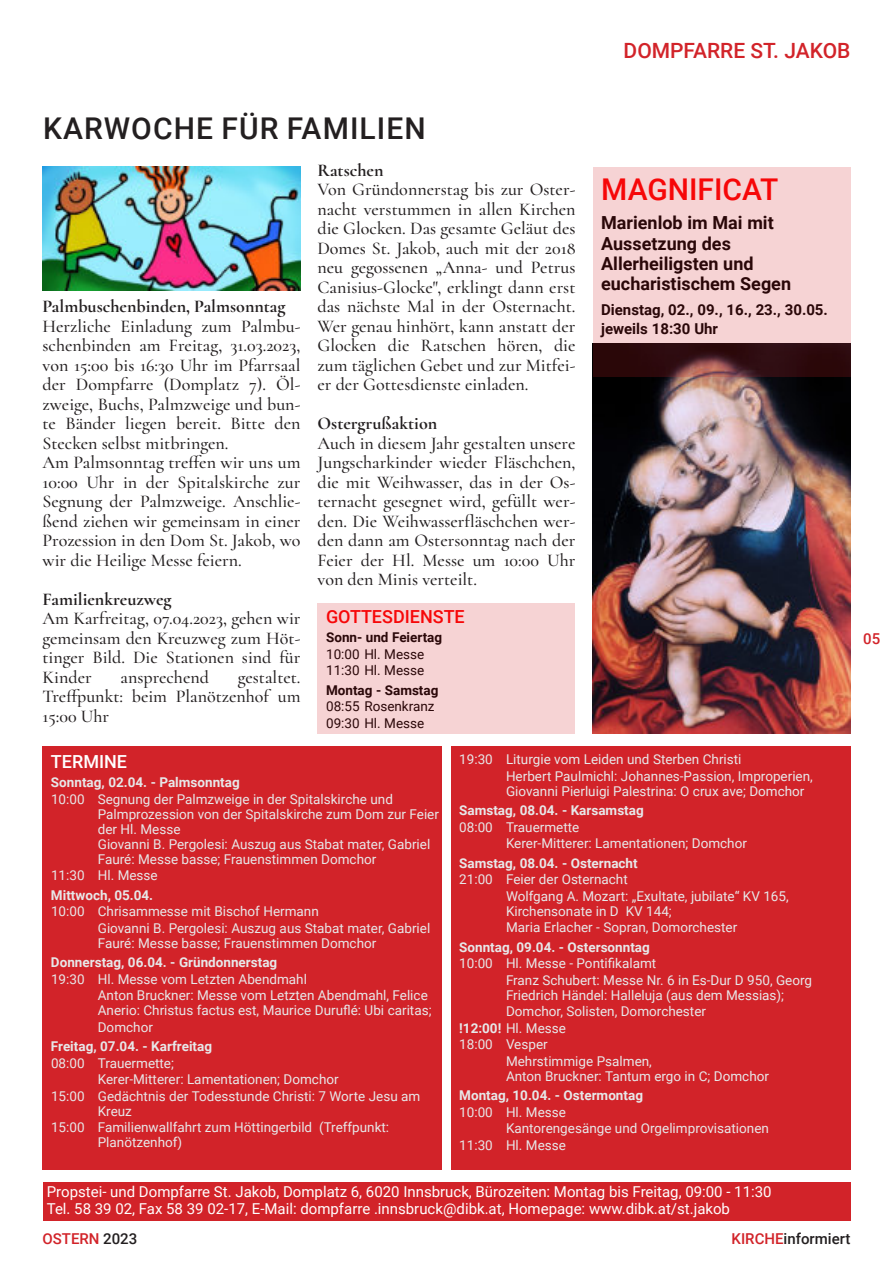
<style>
.page{position:relative;width:893px;height:1263px;background:#fff}
.page>*{position:absolute;margin:0;border:0;box-sizing:border-box;transform-origin:0 0}
.t1{font:500 30px "Roboto";letter-spacing:.035em;color:#231f20}
.t2{font:500 30px "Roboto";color:#f00}
.t3{font:500 21px "Roboto";color:#d22329}
.t4{font:500 18px/19.5px "Cormorant";color:#231f20;text-align:justify}
.t5{font:700 18px "Cormorant";color:#231f20}
.t6{font:700 18px/20.2px "Roboto";color:#000}
.t7{font:500 18px "Roboto";color:#f00}
.t8{font:500 18px "Roboto";color:#fff}
.t9{font:15px/16.5px "Roboto";color:#fff}
.t10{font:700 15px/19px "Roboto";color:#000}
.t11{font:500 15px "Roboto";color:#231f20}
.t12{font:500 15px "Roboto";color:#d22329}
.t13{font:13.5px/16.5px "Roboto";color:#e7e8e9}
.t14{font:700 13.5px "Roboto";color:#e7e8e9}
.t15{font:13.5px/16.5px "Roboto";color:#000}
.t16{font:700 13.5px "Roboto";color:#000}
.s1{font-weight:700}
.s2{color:#231f20}
.s3{color:#d22329}
</style>
<div class="page">
<div style="left:43px;top:1182px;width:807px;height:38px;background:#d22329"></div>
<div style="left:43px;top:746px;width:399px;height:423px;background:#d22329"></div>
<div style="left:451px;top:746px;width:399px;height:423px;background:#d22329"></div>
<img style="left:43px;top:167px;width:258px;height:123px">
<img style="left:593px;top:377px;width:257px;height:357px">
<div style="left:593px;top:167px;width:257px;height:210px;background:#d22329;opacity:.2"></div>
<div style="left:318px;top:603px;width:257px;height:131px;background:#f6d3d4"></div>
<h2 class="t3" style="left:624px;top:43px;width:228px">DOMPFARRE ST. JAKOB</h2>
<h1 class="t1" style="left:43px;top:117px;width:384px">KARWOCHE FÜR FAMILIEN</h1>
<h3 class="t5" style="left:43px;top:295px;width:245px">Palmbuschenbinden, Palmsonntag</h3>
<p class="t4" style="left:43px;top:316px;width:259px;text-align:left">Herzliche Einladung zum Palmbu&shy;schenbinden am Freitag, 31.03.2023, von 15:00 bis 16:30 Uhr im Pfarrsaal der Dompfarre (Domplatz 7). Öl&shy;zweige, Buchs, Palmzweige und bun&shy;te Bänder liegen bereit. Bitte den Stecken selbst mitbringen.<br>Am Palmsonntag treffen wir uns um 10:00 Uhr in der Spitalskirche zur Segnung der Palmzweige. Anschlie&shy;ßend ziehen wir gemeinsam in einer Prozession in den Dom St. Jakob, wo wir die Heilige Messe feiern.</p>
<h3 class="t5" style="left:43px;top:588px;width:131px">Familienkreuzweg</h3>
<h3 class="t4" style="left:43px;top:609px;width:259px">Am Karfreitag, 07.04.2023, gehen wir gemeinsam den Kreuzweg zum Höt&shy;tinger Bild. Die Stationen sind für Kinder</h3>
<h3 class="t4" style="left:43px;top:667px;width:259px;text-indent:195px">gestaltet.<br>Treffpunkt: beim Planötzenhof um 15:00 Uhr</h3>
<h3 class="t4" style="left:121px;top:667px;width:90px">ansprechend</h3>
<h3 class="t5" style="left:317px;top:159px;width:68px">Ratschen</h3>
<p class="t4" style="left:317px;top:180px;width:259px">Von Gründonnerstag bis zur Oster&shy;nacht verstummen in allen Kirchen die Glocken. Das gesamte Geläut des Domes St. Jakob, auch mit der 2018 neu gegossenen „Anna- und Petrus Canisius-Glocke", erklingt dann erst das nächste Mal in der Osternacht.<br>Wer genau hinhört, kann anstatt der Glocken die Ratschen hören, die zum täglichen Gebet und zur Mitfei&shy;er der Gottesdienste einladen.</p>
<h3 class="t5" style="left:317px;top:412px;width:121px">Ostergrußaktion</h3>
<p class="t4" style="left:317px;top:433px;width:259px">Auch in diesem Jahr gestalten unsere Jungscharkinder wieder Fläschchen, die mit Weihwasser, das in der Os&shy;ternacht gesegnet wird, gefüllt wer&shy;den. Die Weihwasserfläschchen wer&shy;den dann am Ostersonntag nach der Feier der Hl. Messe um 10:00 Uhr von den Minis verteilt.</p>
<h3 class="t7" style="left:326px;top:609px;width:140px">GOTTESDIENSTE</h3>
<p class="t16" style="left:326px;top:632px;width:118px">Sonn- und Feiertag</p>
<p class="t15" style="left:326px;top:647px;width:100px">10:00 Hl. Messe<br>11:30 Hl. Messe</p>
<p class="t16" style="left:326px;top:684px;width:114px">Montag - Samstag</p>
<p class="t15" style="left:326px;top:699px;width:110px">08:55 Rosenkranz<br>09:30 Hl. Messe</p>
<h1 class="t2" style="left:601px;top:178px;width:179px">MAGNIFICAT</h1>
<h3 class="t6" style="left:601px;top:215px;width:191px">Marienlob im Mai mit<br>Aussetzung des<br>Allerheiligsten und eucharistischem Segen</h3>
<p class="t10" style="left:601px;top:302px;width:228px">Dienstag, 02., 09., 16., 23., 30.05. jeweils 18:30 Uhr</p>
<h3 class="t8" style="left:51px;top:754px;width:78px">TERMINE</h3>
<p class="t14" style="left:51px;top:777px;width:190px">Sonntag, 02.04. - Palmsonntag</p>
<p class="t13" style="left:98px;top:793px;width:343px;line-height:15px;text-indent:-47px">10:00 Segnung der Palmzweige in der Spitalskirche und Palmprozession von der Spitalskirche zum Dom zur Feier der Hl. Messe<br>Giovanni B. Pergolesi: Auszug aus Stabat mater, Gabriel Fauré: Messe basse; Frauenstimmen Domchor</p>
<p class="t13" style="left:51px;top:868px;width:108px">11:30 Hl. Messe</p>
<p class="t14" style="left:51px;top:889px;width:104px">Mittwoch, 05.04.</p>
<p class="t13" style="left:98px;top:904px;width:334px;text-indent:-47px">10:00 Chrisammesse mit Bischof Hermann<br>Giovanni B. Pergolesi: Auszug aus Stabat mater, Gabriel</p>
<p class="t13" style="left:98px;top:936px;width:280px">Fauré: Messe basse; Frauenstimmen Domchor</p>
<p class="t14" style="left:51px;top:957px;width:228px">Donnerstag, 06.04. - Gründonnerstag</p>
<p class="t13" style="left:98px;top:972px;width:331px;text-indent:-47px">19:30 Hl. Messe vom Letzten Abendmahl<br>Anton Bruckner: Messe vom Letzten Abendmahl, Felice</p>
<p class="t13" style="left:98px;top:1003px;width:335px">Anerio: Christus factus est, Maurice Duruflé: Ubi caritas;<br>Domchor</p>
<p class="t14" style="left:51px;top:1041px;width:163px">Freitag, 07.04. - Karfreitag</p>
<p class="t13" style="left:51px;top:1056px;width:124px">08:00 Trauermette;</p>
<p class="t13" style="left:98px;top:1072px;width:242px">Kerer-Mitterer: Lamentationen; Domchor</p>
<p class="t13" style="left:51px;top:1089px;width:371px">15:00 Gedächtnis der Todesstunde Christi: 7 Worte Jesu am</p>
<p class="t13" style="left:51px;top:1104px;width:340px;text-indent:47px">Kreuz<br>15:00 Familienwallfahrt zum Höttingerbild (Treffpunkt:</p>
<p class="t13" style="left:98px;top:1135px;width:86px">Planötzenhof)</p>
<p class="t13" style="left:506px;top:753px;width:308px;text-indent:-47px">19:30 Liturgie vom Leiden und Sterben Christi<br>Herbert Paulmichl: Johannes-Passion, Improperien,</p>
<p class="t13" style="left:506px;top:784px;width:300px">Giovanni Pierluigi Palestrina: O crux ave; Domchor</p>
<p class="t14" style="left:459px;top:805px;width:186px">Samstag, 08.04. - Karsamstag</p>
<p class="t13" style="left:506px;top:820px;width:242px;text-indent:-47px">08:00 Trauermette<br>Kerer-Mitterer: Lamentationen; Domchor</p>
<p class="t14" style="left:459px;top:858px;width:180px">Samstag, 08.04. - Osternacht</p>
<p class="t13" style="left:506px;top:873px;width:284px;text-indent:-47px">21:00 Feier der Osternacht<br>Wolfgang A. Mozart: „Exultate, jubilate“ KV 165,</p>
<p class="t13" style="left:506px;top:904px;width:233px">Kirchensonate in D KV 144;<br>Maria Erlacher - Sopran, Domorchester</p>
<p class="t14" style="left:459px;top:942px;width:192px">Sonntag, 09.04. - Ostersonntag</p>
<p class="t13" style="left:506px;top:957px;width:308px;text-indent:-47px">10:00 Hl. Messe - Pontifikalamt<br>Franz Schubert: Messe Nr. 6 in Es-Dur D 950, Georg</p>
<p class="t13" style="left:506px;top:988px;width:280px">Friedrich Händel: Halleluja (aus dem Messias);</p>
<p class="t13" style="left:506px;top:1005px;width:202px">Domchor, Solisten, Domorchester</p>
<p class="t13" style="left:459px;top:1021px;width:108px"><span class="s1">!12:00!</span> Hl. Messe</p>
<p class="t13" style="left:459px;top:1038px;width:90px">18:00 Vesper</p>
<p class="t13" style="left:506px;top:1054px;width:147px">Mehrstimmige Psalmen,</p>
<p class="t13" style="left:506px;top:1069px;width:265px">Anton Bruckner: Tantum ergo in C; Domchor</p>
<p class="t14" style="left:459px;top:1090px;width:185px">Montag, 10.04. - Ostermontag</p>
<p class="t13" style="left:459px;top:1105px;width:108px">10:00 Hl. Messe</p>
<p class="t13" style="left:506px;top:1122px;width:264px">Kantorengesänge und Orgelimprovisationen</p>
<p class="t13" style="left:459px;top:1138px;width:108px">11:30 Hl. Messe</p>
<p class="t12" style="left:863px;top:632px;width:19px">05</p>
<p class="t9" style="left:47px;top:1185px;width:726px">Propstei- und Dompfarre St. Jakob, Domplatz 6, 6020 Innsbruck, Bürozeiten: Montag bis Freitag, 09:00 - 11:30<br>Tel. 58 39 02, Fax 58 39 02-17, E-Mail: dompfarre .innsbruck@dibk.at, Homepage: www.dibk.at/st.jakob</p>
<p class="t12" style="left:43px;top:1233px;width:96px">OSTERN <span class="s2">2023</span></p>
<p class="t11" style="left:732px;top:1233px;width:120px"><span class="s3">KIRCHE</span>informiert</p>
</div>
